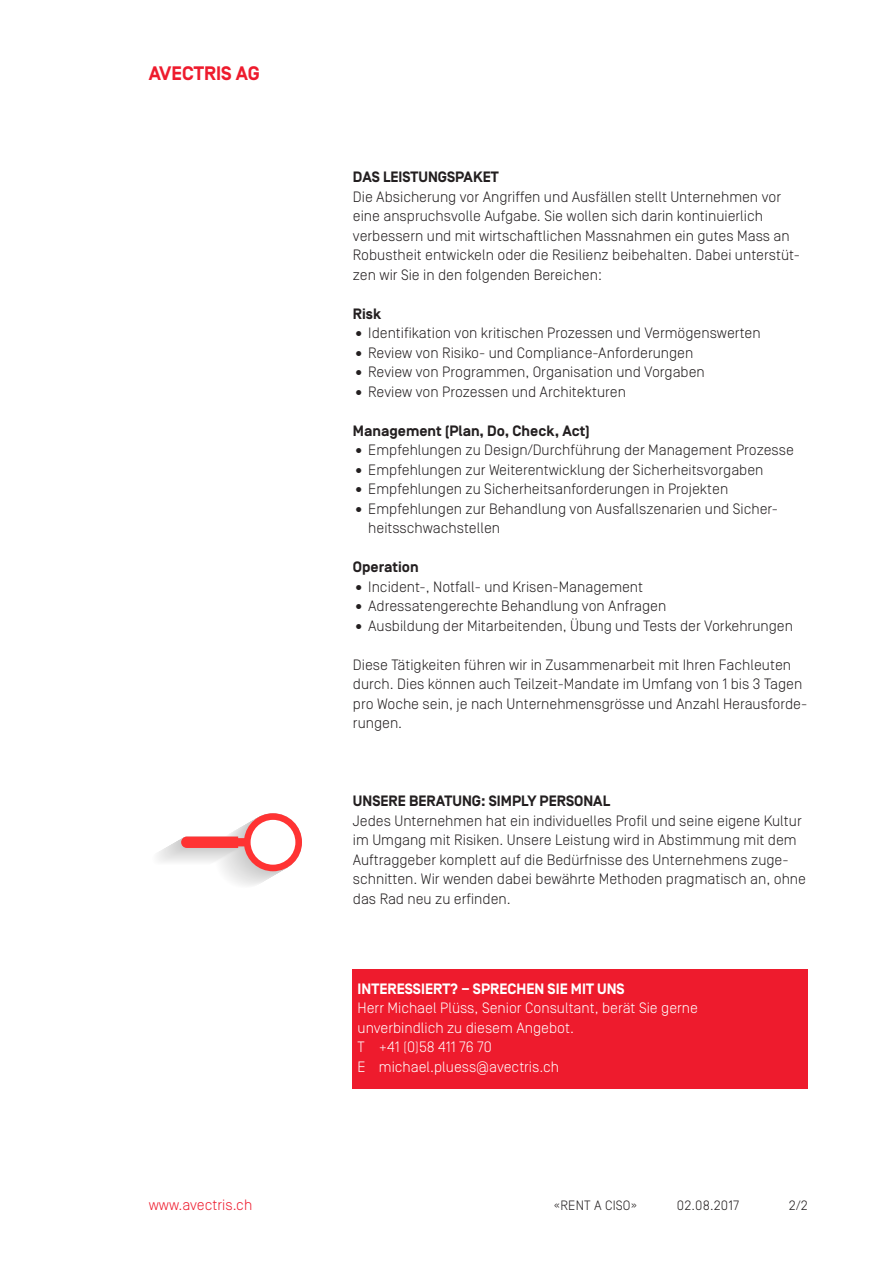
<style>
.page{position:relative;width:893px;height:1263px;background:#fff}
.page>*{position:absolute;margin:0;border:0;box-sizing:border-box;transform-origin:0 0}
.t1{font:700 19.5px "Simplon Norm";letter-spacing:.08em;color:#ee1b2d}
.t2{font:300 15px/19.5px "Simplon Norm";color:#231f20}
.t3{font:300 15px/19.5px "Simplon Norm";color:#fff}
.t4{font:700 15px "Simplon Norm";color:#231f20}
.t5{font:700 15px "Simplon Norm";color:#fff}
.t6{font:300 15px "Simplon Norm";color:#ee1b2d}
.t7{font:300 13.5px "Simplon Norm";letter-spacing:.01em;color:#231f20}
</style>
<div class="page">
<div style="left:353px;top:969px;width:455px;height:119px;background:#ee1b2d"></div>
<svg style="left:157px;top:813px;width:145px;height:72px"></svg>
<div style="left:251px;top:820px;width:44px;height:45px;background:#fff;border-radius:50%"></div>
<h1 class="t1" style="left:149px;top:62px;width:100px">AVECTRIS AG</h1>
<p class="t6" style="left:149px;top:1197px;width:105px">www.avectris.ch</p>
<p class="t4" style="left:353px;top:169px;width:38px">DAS LEIST</p>
<p class="t4" style="left:418px;top:169px;width:73px">UNGSPAKET</p>
<p class="t2" style="left:353px;top:187px;width:448px">Die Absicherung vor Angriffen und Ausfällen stellt Unternehmen vor eine anspruchsvolle Aufgabe. Sie wollen sich darin kontinuierlich verbessern und mit wirtschaftlichen Massnahmen ein gutes Mass an Robustheit entwickeln oder die Resilienz beibehalten. Dabei unterstüt&shy;zen wir Sie in den folgenden Bereichen:</p>
<p class="t4" style="left:353px;top:305px;width:30px">RISK</p>
<p class="t2" style="left:353px;top:323px;width:409px">• Identifikation von kritischen Prozessen und Vermögenswerten</p>
<p class="t2" style="left:353px;top:343px;width:342px">• Review von Risiko- und Compliance-Anforderungen</p>
<p class="t2" style="left:353px;top:362px;width:353px">• Review von Programmen, Organisation und Vorgaben</p>
<p class="t2" style="left:353px;top:382px;width:274px">• Review von Prozessen und Architekturen</p>
<p class="t4" style="left:353px;top:422px;width:238px">MANAGEMENT (PLAN, DO, CHECK, ACT)</p>
<p class="t2" style="left:353px;top:440px;width:442px">• Empfehlungen zu Design/Durchführung der Management Prozesse</p>
<p class="t2" style="left:353px;top:460px;width:412px">• Empfehlungen zur Weiterentwicklung der Sicherheitsvorgaben</p>
<p class="t2" style="left:353px;top:479px;width:377px">• Empfehlungen zu Sicherheitsanforderungen in Projekten</p>
<p class="t2" style="left:368px;top:499px;width:411px;text-indent:-15px">• Empfehlungen zur Behandlung von Ausfallszenarien und Sicher&shy;heitsschwachstellen</p>
<p class="t4" style="left:353px;top:559px;width:67px">OPERATION</p>
<p class="t2" style="left:353px;top:577px;width:292px">• Incident-, Notfall- und Krisen-Management</p>
<p class="t2" style="left:353px;top:596px;width:315px">• Adressatengerechte Behandlung von Anfragen</p>
<p class="t2" style="left:353px;top:616px;width:441px">• Ausbildung der Mitarbeitenden, Übung und Tests der Vorkehrungen</p>
<p class="t2" style="left:353px;top:655px;width:456px">Diese Tätigkeiten führen wir in Zusammenarbeit mit Ihren Fachleuten durch. Dies können auch Teilzeit-Mandate im Umfang von 1 bis 3 Tagen pro Woche sein, je nach Unternehmensgrösse und Anzahl Herausforde&shy;rungen.</p>
<p class="t4" style="left:353px;top:793px;width:259px">UNSERE BERATUNG: SIMPLY PERSONAL</p>
<p class="t2" style="left:353px;top:811px;width:455px">Jedes Unternehmen hat ein individuelles Profil und seine eigene Kultur im Umgang mit Risiken. Unsere Leistung wird in Abstimmung mit dem Auftraggeber komplett auf die Bedürfnisse des Unternehmens zuge&shy;schnitten. Wir wenden dabei bewährte Methoden pragmatisch an, ohne das Rad neu zu erfinden.</p>
<p class="t5" style="left:358px;top:980px;width:48px">INTERESSIE</p>
<p class="t5" style="left:433px;top:980px;width:193px">RT? – SPRECH EN SIE MIT UNS</p>
<p class="t3" style="left:358px;top:998px;width:342px">Herr Michael Plüss, Senior Consultant, berät Sie gerne unverbindlich zu diesem Angebot.<br>T +41 (0)58 411 76 70<br>E michael.pluess@avectris.ch</p>
<p class="t7" style="left:554px;top:1198px;width:59px">«Rent a ciso</p>
<p class="t7" style="left:631px;top:1198px;width:8px">»</p>
<p class="t7" style="left:677px;top:1198px;width:64px">02.08.2017</p>
<p class="t7" style="left:789px;top:1198px;width:21px">2/2</p>
</div>
